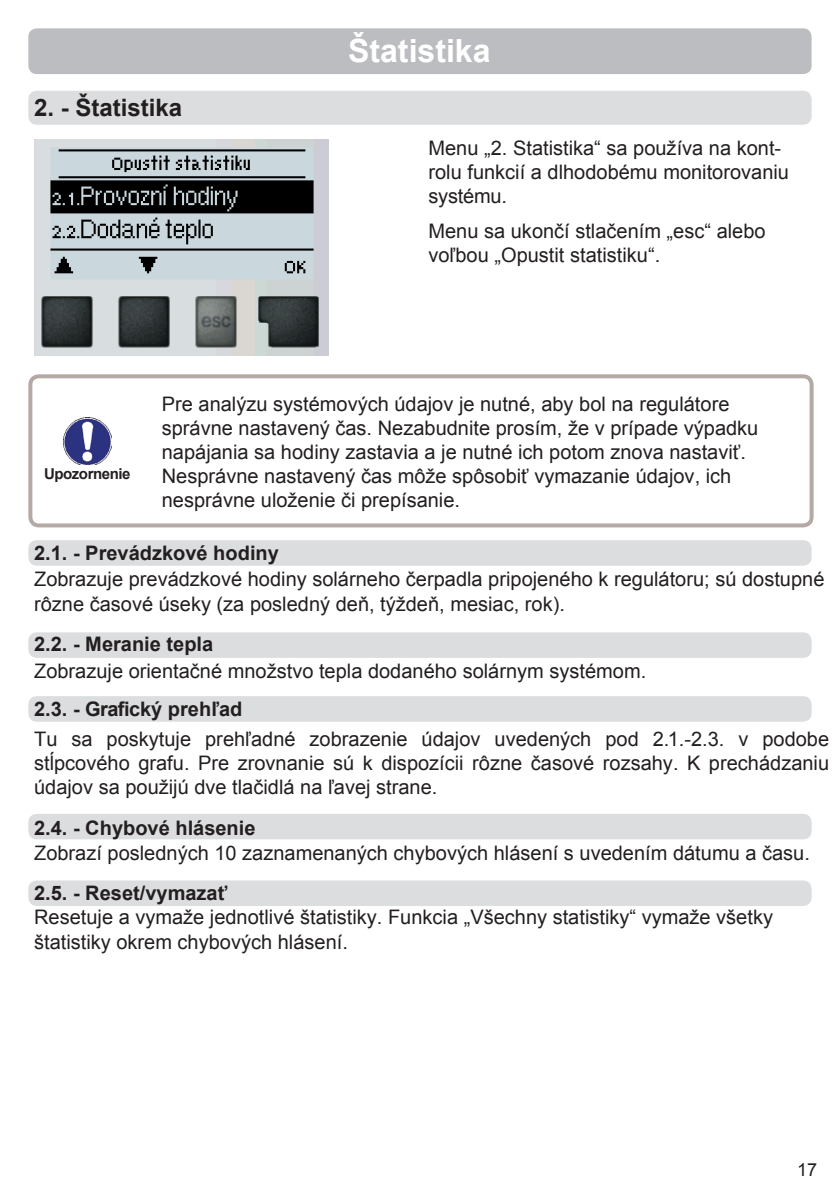
<style>
.page{position:relative;width:840px;height:1191px;background:#fff}
.page>*{position:absolute;margin:0;border:0;box-sizing:border-box;transform-origin:0 0}
.t1{font:700 32px "Arial";color:#fff}
.t2{font:700 24px "Arial";color:#231f20}
.t3{font:20px/24px "Arial";color:#231f20}
.t4{font:700 20px "Arial";color:#231f20}
.t5{font:18px "Arial";color:#231f20}
.t6{font:700 15px "Arial";letter-spacing:-.03em;color:#231f20}
</style>
<div class="page">
<div style="left:28px;top:91px;width:783px;height:34px;background:#dcdddf;border-radius:9px"></div>
<div style="left:28px;top:28px;width:783px;height:46px;background:#bcbdc0;border-radius:9px"></div>
<svg style="left:28px;top:374px;width:785px;height:153px"></svg>
<div style="left:28px;top:540px;width:783px;height:26px;background:#dcdddf;border-radius:9px"></div>
<div style="left:28px;top:880px;width:783px;height:26px;background:#dcdddf;border-radius:9px"></div>
<div style="left:28px;top:814px;width:783px;height:25px;background:#dcdddf;border-radius:9px"></div>
<div style="left:28px;top:696px;width:783px;height:25px;background:#dcdddf;border-radius:9px"></div>
<div style="left:28px;top:632px;width:783px;height:26px;background:#dcdddf;border-radius:9px"></div>
<img style="left:34px;top:139px;width:294px;height:216px">
<img style="left:64px;top:417px;width:47px;height:48px">
<p class="t2" style="left:34px;top:92px;width:150px">2. - Štatistika</p>
<h1 class="t1" style="left:348px;top:30px;width:144px">Štatistika</h1>
<p class="t3" style="left:428px;top:136px;width:362px">Menu „2. Statistika“ sa používa na kont&shy;rolu funkcií a dlhodobému monitorovaniu systému.</p>
<p class="t3" style="left:428px;top:219px;width:338px">Menu sa ukončí stlačením „esc“ alebo voľbou „Opustit statistiku“.</p>
<p class="t6" style="left:44px;top:464px;width:88px">Upozornenie</p>
<p class="t3" style="left:162px;top:392px;width:597px">Pre analýzu systémových údajov je nutné, aby bol na regulátore správne nastavený čas. Nezabudnite prosím, že v prípade výpadku napájania sa hodiny zastavia a je nutné ich potom znova nastaviť.<br>Nesprávne nastavený čas môže spôsobiť vymazanie údajov, ich nesprávne uloženie či prepísanie.</p>
<p class="t4" style="left:34px;top:540px;width:246px">2.1. - Prevádzkové hodiny</p>
<p class="t3" style="left:34px;top:566px;width:791px;line-height:25.4px">Zobrazuje prevádzkové hodiny solárneho čerpadla pripojeného k regulátoru; sú dostupné rôzne časové úseky (za posledný deň, týždeň, mesiac, rok).</p>
<p class="t4" style="left:34px;top:631px;width:180px">2.2. - Meranie tepla</p>
<p class="t3" style="left:34px;top:659px;width:613px">Zobrazuje orientačné množstvo tepla dodaného solárnym systémom.</p>
<p class="t4" style="left:34px;top:696px;width:210px">2.3. - Grafický prehľad</p>
<p class="t3" style="left:34px;top:727px;width:796px;text-align:justify">Tu sa poskytuje prehľadné zobrazenie údajov uvedených pod 2.1.-2.3. v podobe stĺpcového grafu. Pre zrovnanie sú k dispozícii rôzne časové rozsahy. K prechádzaniu údajov sa použijú dve tlačidlá na ľavej strane.</p>
<p class="t4" style="left:34px;top:815px;width:223px">2.4. - Chybové hlásenie</p>
<p class="t3" style="left:34px;top:841px;width:776px">Zobrazí posledných 10 zaznamenaných chybových hlásení s uvedením dátumu a času.</p>
<p class="t4" style="left:34px;top:879px;width:195px">2.5. - Reset/vymazať</p>
<p class="t3" style="left:34px;top:905px;width:740px;line-height:24.8px">Resetuje a vymaže jednotlivé štatistiky. Funkcia „Všechny statistiky“ vymaže všetky štatistiky okrem chybových hlásení.</p>
<p class="t5" style="left:796px;top:1157px;width:22px">17</p>
</div>
